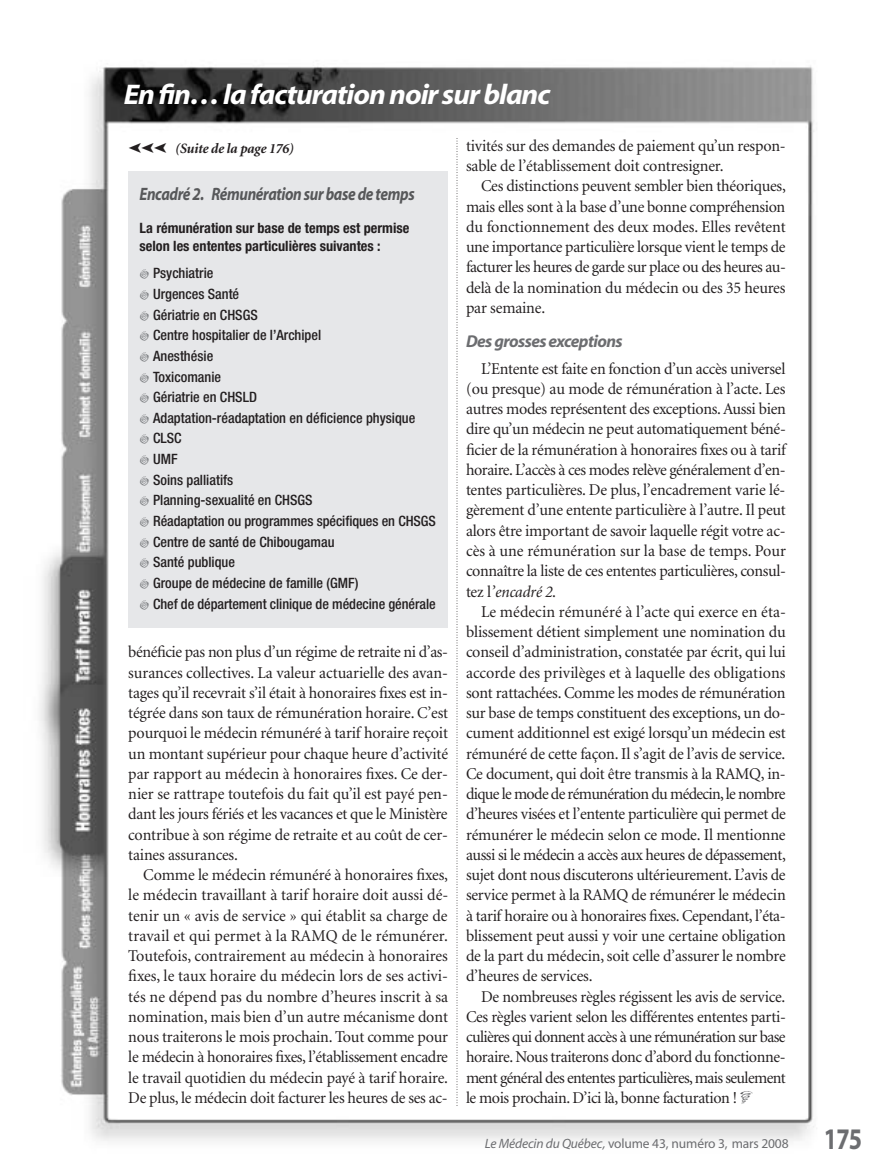
<style>
.page{position:relative;width:878px;height:1175px;background:#fff}
.page>*{position:absolute;margin:0;border:0;box-sizing:border-box;transform-origin:0 0}
.t1{font:700 30px "Myriad";color:#6c6d70;scale:.8 1}
.t2{font:italic 700 28.5px "Myriad";letter-spacing:-.035em;color:#fff;scale:1.05 1}
.t3{font:italic 700 18px "Myriad";letter-spacing:-.025em;color:#57585a;scale:.85 1}
.t4{font:italic 700 17.25px "Myriad";letter-spacing:-.035em;color:#6c6d70}
.t5{font:16.5px/20.2px "Minion";letter-spacing:-.015em;color:#231f20;text-align:justify}
.t6{font:500 condensed 14.25px/20.7px "Helvetica Neue";color:#231f20}
.t7{font:700 condensed 14.25px/18px "Helvetica Neue";color:#231f20}
.t8{font:italic 700 14.25px "Minion";letter-spacing:-.02em;color:#231f20}
.t9{font:14.25px "Zapf Dingbats";color:#231f20}
.t10{font:13.5px "Myriad";letter-spacing:-.01em;color:#6c6d70}
.s1{font-style:italic}
</style>
<div class="page">
<img style="left:39px;top:66px;width:775px;height:1075px">
<svg style="left:456px;top:138px;width:1px;height:969px"></svg>
<div style="left:128px;top:171px;width:320px;height:457px;background:#e6e7e9"></div>
<svg style="left:740px;top:1091px;width:12px;height:13px"></svg>
<h2 class="t2" style="left:124px;top:83px;width:408px">En fin… la facturation noir sur blanc</h2>
<p class="t8" style="left:175px;top:142px;width:120px">(Suite de la page 176)</p>
<p class="t9" style="left:167px;top:156px;width:40px;rotate:-180deg">➤➤➤</p>
<p class="t3" style="left:140px;top:187px;width:325px">Encadré 2. Rémunération sur base de temps</p>
<p class="t7" style="left:140px;top:220px;width:271px">La rémunération sur base de temps est permise selon les ententes particulières suivantes :</p>
<p class="t6" style="left:153px;top:264px;width:284px">Psychiatrie<br>Urgences Santé<br>Gériatrie en CHSGS<br>Centre hospitalier de l’Archipel<br>Anesthésie<br>Toxicomanie<br>Gériatrie en CHSLD<br>Adaptation-réadaptation en déficience physique<br>CLSC<br>UMF<br>Soins palliatifs<br>Planning-sexualité en CHSGS<br>Réadaptation ou programmes spécifiques en CHSGS<br>Centre de santé de Chibougamau<br>Santé publique<br>Groupe de médecine de famille (GMF)<br>Chef de département clinique de médecine générale</p>
<p class="t5" style="left:128px;top:643px;width:321px">bénéficie pas non plus d’un régime de retraite ni d’as&shy;surances collectives. La valeur actuarielle des avan&shy;tages qu’il recevrait s’il était à honoraires fixes est in&shy;tégrée dans son taux de rémunération horaire. C’est pourquoi le médecin rémunéré à tarif horaire reçoit un montant supérieur pour chaque heure d’activité par rapport au médecin à honoraires fixes. Ce der&shy;nier se rattrape toutefois du fait qu’il est payé pen&shy;dant les jours fériés et les vacances et que le Ministère contribue à son régime de retraite et au coût de cer&shy;taines assurances.</p>
<p class="t5" style="left:128px;top:866px;width:321px;text-indent:15px">Comme le médecin rémunéré à honoraires fixes, le médecin travaillant à tarif horaire doit aussi dé&shy;tenir un « avis de service » qui établit sa charge de travail et qui permet à la RAMQ de le rémunérer.<br>Toutefois, contrairement au médecin à honoraires fixes, le taux horaire du médecin lors de ses activi&shy;tés ne dépend pas du nombre d’heures inscrit à sa nomination, mais bien d’un autre mécanisme dont nous traiterons le mois prochain. Tout comme pour le médecin à honoraires fixes, l’établissement encadre le travail quotidien du médecin payé à tarif horaire.<br>De plus, le médecin doit facturer les heures de ses ac-</p>
<p class="t5" style="left:466px;top:137px;width:321px">tivités sur des demandes de paiement qu’un respon&shy;sable de l’établissement doit contresigner.</p>
<p class="t5" style="left:466px;top:177px;width:321px;text-indent:15px">Ces distinctions peuvent sembler bien théoriques, mais elles sont à la base d’une bonne compréhension du fonctionnement des deux modes. Elles revêtent une importance particulière lorsque vient le temps de facturer les heures de garde sur place ou des heures au&shy;delà de la nomination du médecin ou des 35 heures par semaine.</p>
<p class="t4" style="left:466px;top:334px;width:158px">Des grosses exceptions</p>
<p class="t5" style="left:466px;top:359px;width:321px;text-indent:15px">L’Entente est faite en fonction d’un accès universel (ou presque) au mode de rémunération à l’acte. Les autres modes représentent des exceptions. Aussi bien dire qu’un médecin ne peut automatiquement béné&shy;ficier de la rémunération à honoraires fixes ou à tarif horaire. L’accès à ces modes relève généralement d’en&shy;tentes particulières. De plus, l’encadrement varie lé&shy;gèrement d’une entente particulière à l’autre. Il peut alors être important de savoir laquelle régit votre ac&shy;cès à une rémunération sur la base de temps. Pour connaître la liste de ces ententes particulières, consul&shy;tez l<span class="s1">’encadré 2</span>.</p>
<p class="t5" style="left:466px;top:602px;width:321px;text-indent:15px">Le médecin rémunéré à l’acte qui exerce en éta&shy;blissement détient simplement une nomination du conseil d’administration, constatée par écrit, qui lui accorde des privilèges et à laquelle des obligations sont rattachées. Comme les modes de rémunération sur base de temps constituent des exceptions, un do&shy;cument additionnel est exigé lorsqu’un médecin est rémunéré de cette façon. Il s’agit de l’avis de service.<br>Ce document, qui doit être transmis à la RAMQ, in&shy;dique le mode de rémunération du médecin,le nombre d’heures visées et l’entente particulière qui permet de rémunérer le médecin selon ce mode. Il mentionne aussi si le médecin a accès aux heures de dépassement, sujet dont nous discuterons ultérieurement. L’avis de service permet à la RAMQ de rémunérer le médecin à tarif horaire ou à honoraires fixes. Cependant, l’éta&shy;blissement peut aussi y voir une certaine obligation de la part du médecin, soit celle d’assurer le nombre d’heures de services.</p>
<p class="t5" style="left:466px;top:987px;width:321px;text-indent:15px">De nombreuses règles régissent les avis de service.<br>Ces règles varient selon les différentes ententes parti&shy;culières qui donnent accès à une rémunération sur base horaire. Nous traiterons donc d’abord du fonctionne&shy;ment général des ententes particulières, mais seulement le mois prochain. D’ici là, bonne facturation !</p>
<p class="t10" style="left:485px;top:1138px;width:305px"><span class="s1">Le Médecin du Québec,</span> volume 43, numéro 3, mars 2008</p>
<h1 class="t1" style="left:823px;top:1127px;width:49px">175</h1>
</div>
